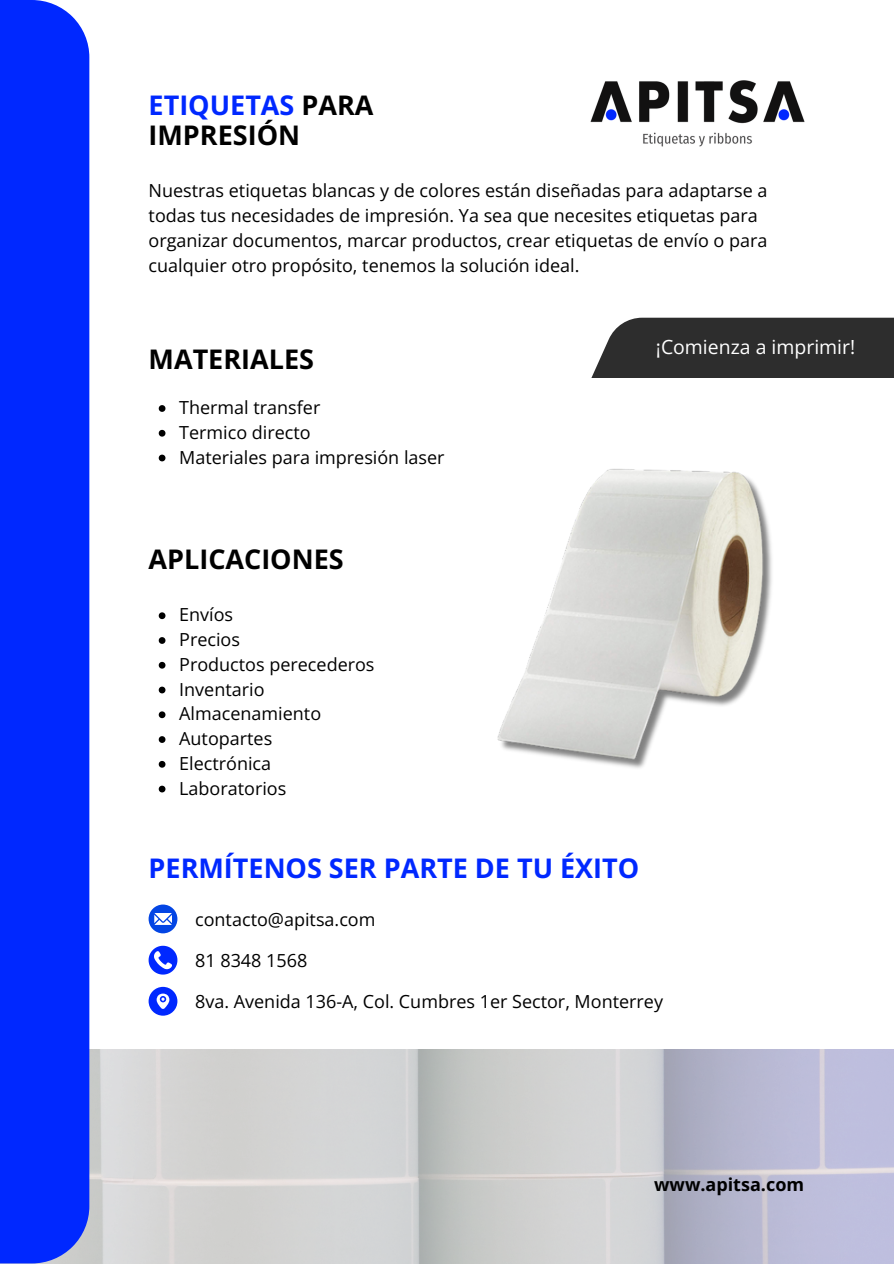
<style>
.page{position:relative;width:894px;height:1264px;background:#fff}
.page>*{position:absolute;margin:0;border:0;box-sizing:border-box;transform-origin:0 0}
.t1{font:700 27px/30.3px "Open Sans";color:#000}
.t2{font:700 27px "Open Sans";color:#0028ff}
.t3{font:19.5px "Open Sans";color:#fff}
.t4{font:18px/24.8px "Open Sans";color:#000}
.t5{font:700 18px "Open Sans";color:#000}
.s1{color:#0028ff}
</style>
<div class="page">
<img style="left:89px;top:1049px;width:804px;height:214px">
<div style="left:0;top:0;width:89px;height:1263px;background:#0028ff"></div>
<img style="left:590px;top:80px;width:214px;height:66px">
<div style="left:591px;top:318px;width:302px;height:60px;background:#2d2d2d"></div>
<svg style="left:148px;top:986px;width:29px;height:29px"></svg>
<svg style="left:148px;top:945px;width:29px;height:29px"></svg>
<svg style="left:148px;top:904px;width:29px;height:29px"></svg>
<img style="left:497px;top:469px;width:275px;height:299px">
<svg style="left:159px;top:405px;width:6px;height:7px"></svg>
<svg style="left:159px;top:430px;width:6px;height:6px"></svg>
<svg style="left:159px;top:454px;width:6px;height:7px"></svg>
<svg style="left:159px;top:612px;width:6px;height:7px"></svg>
<svg style="left:159px;top:637px;width:6px;height:7px"></svg>
<svg style="left:159px;top:662px;width:6px;height:6px"></svg>
<svg style="left:159px;top:686px;width:6px;height:7px"></svg>
<svg style="left:159px;top:711px;width:6px;height:7px"></svg>
<svg style="left:159px;top:736px;width:6px;height:7px"></svg>
<svg style="left:159px;top:761px;width:6px;height:6px"></svg>
<svg style="left:159px;top:785px;width:6px;height:7px"></svg>
<p class="t1" style="left:148px;top:89px;width:226px"><span class="s1">ETIQUETAS</span> PARA<br>IMPRESIÓN</p>
<p class="t4" style="left:148px;top:178px;width:620px">Nuestras etiquetas blancas y de colores están diseñadas para adaptarse a todas tus necesidades de impresión. Ya sea que necesites etiquetas para organizar documentos, marcar productos, crear etiquetas de envío o para cualquier otro propósito, tenemos la solución ideal.</p>
<p class="t1" style="left:148px;top:343px;width:167px">MATERIALES</p>
<h1 class="t4" style="left:179px;top:395px;width:143px">Thermal transfer</h1>
<p class="t4" style="left:179px;top:419px;width:133px">Termico directo</p>
<p class="t4" style="left:179px;top:444px;width:267px">Materiales para impresión laser</p>
<p class="t3" style="left:655px;top:333px;width:201px">¡Comienza a imprimir!</p>
<p class="t1" style="left:148px;top:543px;width:196px">APLICACIONES</p>
<p class="t4" style="left:179px;top:602px;width:55px">Envíos</p>
<h1 class="t4" style="left:179px;top:626px;width:62px">Precios</h1>
<p class="t4" style="left:179px;top:651px;width:197px">Productos perecederos</p>
<p class="t4" style="left:179px;top:676px;width:87px">Inventario</p>
<p class="t4" style="left:179px;top:701px;width:143px">Almacenamiento</p>
<p class="t4" style="left:179px;top:725px;width:95px">Autopartes</p>
<p class="t4" style="left:179px;top:750px;width:93px">Electrónica</p>
<p class="t4" style="left:179px;top:775px;width:109px">Laboratorios</p>
<p class="t2" style="left:148px;top:849px;width:492px">PERMÍTENOS SER PARTE DE TU ÉXITO</p>
<p class="t4" style="left:195px;top:906px;width:182px">contacto@apitsa.com</p>
<h1 class="t4" style="left:195px;top:947px;width:114px">81 8348 1568</h1>
<p class="t4" style="left:195px;top:988px;width:469px">8va. Avenida 136-A, Col. Cumbres 1er Sector, Monterrey</p>
<p class="t5" style="left:654px;top:1172px;width:151px">www.apitsa.com</p>
</div>
